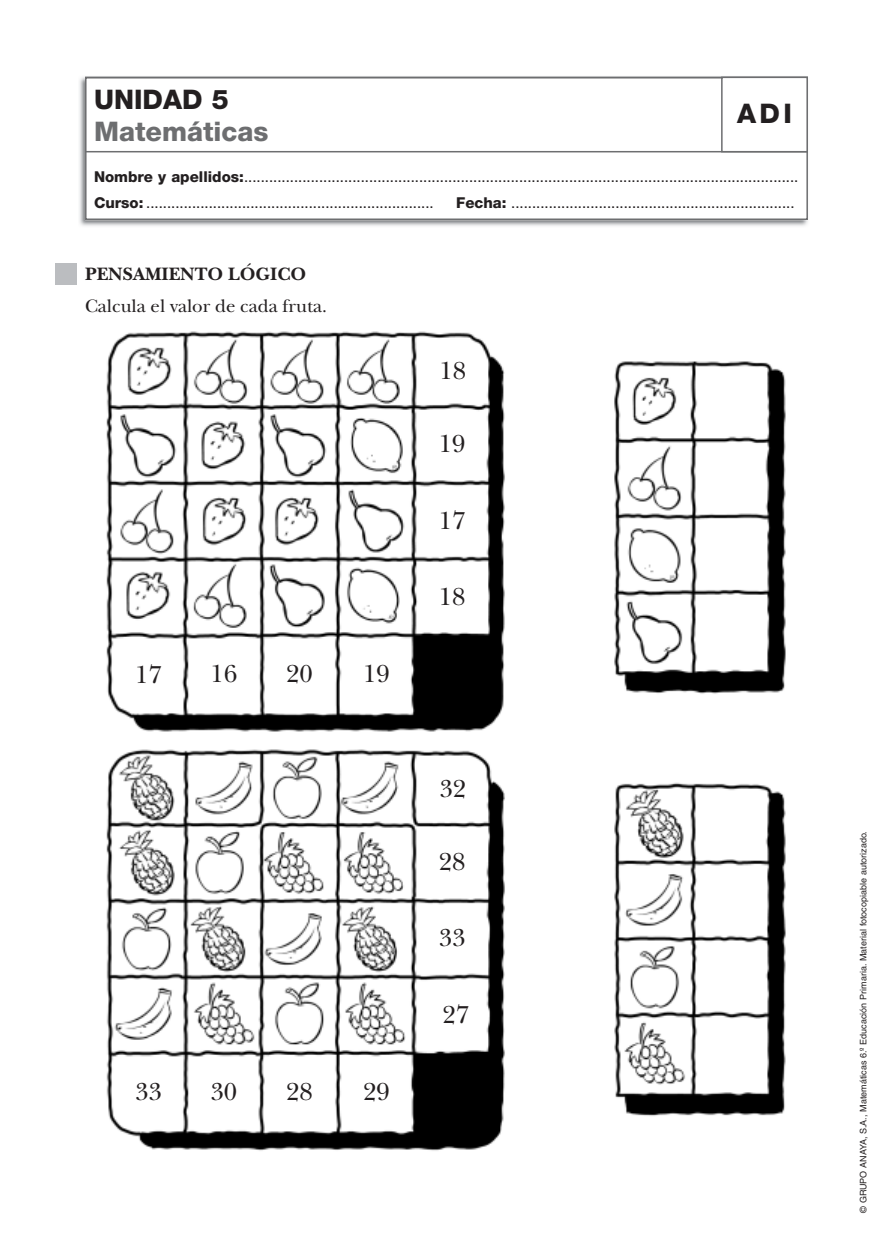
<style>
.page{position:relative;width:893px;height:1234px;background:#fff}
.page>*{position:absolute;margin:0;border:0;box-sizing:border-box;transform-origin:0 0}
.t1{font:800 27px "Helvetica Neue";color:#6d6e70}
.t2{font:800 27px "Helvetica Neue";color:#231f20}
.t3{font:25.65px "New Baskerville";color:#231f20}
.t4{font:18.75px "New Baskerville";color:#231f20}
.t5{font:700 18.75px "New Baskerville";color:#231f20}
.t6{font:15px/26.5px "Helvetica Neue";color:#231f20}
.t7{font:9px "Helvetica";color:#231f20}
.s1{font-weight:800}
</style>
<div class="page">
<img style="left:79px;top:76px;width:729px;height:150px">
<div style="left:87px;top:78px;width:719px;height:140px;background:#fff"></div>
<div style="left:85px;top:77px;width:723px;height:143px;border:2px solid #6d6e70"></div>
<div style="left:85px;top:77px;width:723px;height:75px;border:2px solid #6d6e70"></div>
<div style="left:721px;top:77px;width:87px;height:75px;border:2px solid #6d6e70"></div>
<div style="left:55px;top:264px;width:21px;height:21px;background:#bbbdc0"></div>
<img style="left:106px;top:331px;width:680px;height:820px">
<h1 class="t2" style="left:94px;top:89px;width:136px">UNIDAD 5</h1>
<h1 class="t1" style="left:94px;top:122px;width:176px">Matemáticas</h1>
<h1 class="t2" style="left:737px;top:104px;width:56px">ADI</h1>
<p class="t6" style="left:94px;top:164px;width:706px"><span class="s1">Nombre y apellidos:</span>.....................................................................................................................................<br><span class="s1">Curso:</span> .....................................................................</p>
<p class="t6" style="left:456px;top:191px;width:340px"><span class="s1">Fecha:</span> ....................................................................</p>
<p class="t5" style="left:85px;top:267px;width:223px">PENSAMIENTO LÓGICO</p>
<p class="t4" style="left:85px;top:299px;width:243px">Calcula el valor de cada fruta.</p>
<h2 class="t3" style="left:135px;top:665px;width:28px">17</h2>
<h2 class="t3" style="left:211px;top:664px;width:28px">16</h2>
<h2 class="t3" style="left:286px;top:664px;width:28px">20</h2>
<h2 class="t3" style="left:363px;top:664px;width:28px">19</h2>
<h2 class="t3" style="left:135px;top:1082px;width:28px">33</h2>
<h2 class="t3" style="left:211px;top:1082px;width:28px">30</h2>
<h2 class="t3" style="left:286px;top:1081px;width:28px">28</h2>
<h2 class="t3" style="left:363px;top:1081px;width:28px">29</h2>
<h2 class="t3" style="left:439px;top:362px;width:28px">18</h2>
<h2 class="t3" style="left:439px;top:434px;width:28px">19</h2>
<h2 class="t3" style="left:439px;top:511px;width:28px">17</h2>
<h2 class="t3" style="left:439px;top:587px;width:28px">18</h2>
<h2 class="t3" style="left:439px;top:779px;width:28px">32</h2>
<h2 class="t3" style="left:439px;top:852px;width:28px">28</h2>
<h2 class="t3" style="left:439px;top:928px;width:28px">33</h2>
<h2 class="t3" style="left:442px;top:1005px;width:28px">27</h2>
<p class="t7" style="left:860px;top:1212px;width:383px;rotate:-90deg">© GRUPO ANAYA, S.A., Matemáticas 6.º Educación Primaria. Material fotocopiable autorizado.</p>
</div>
